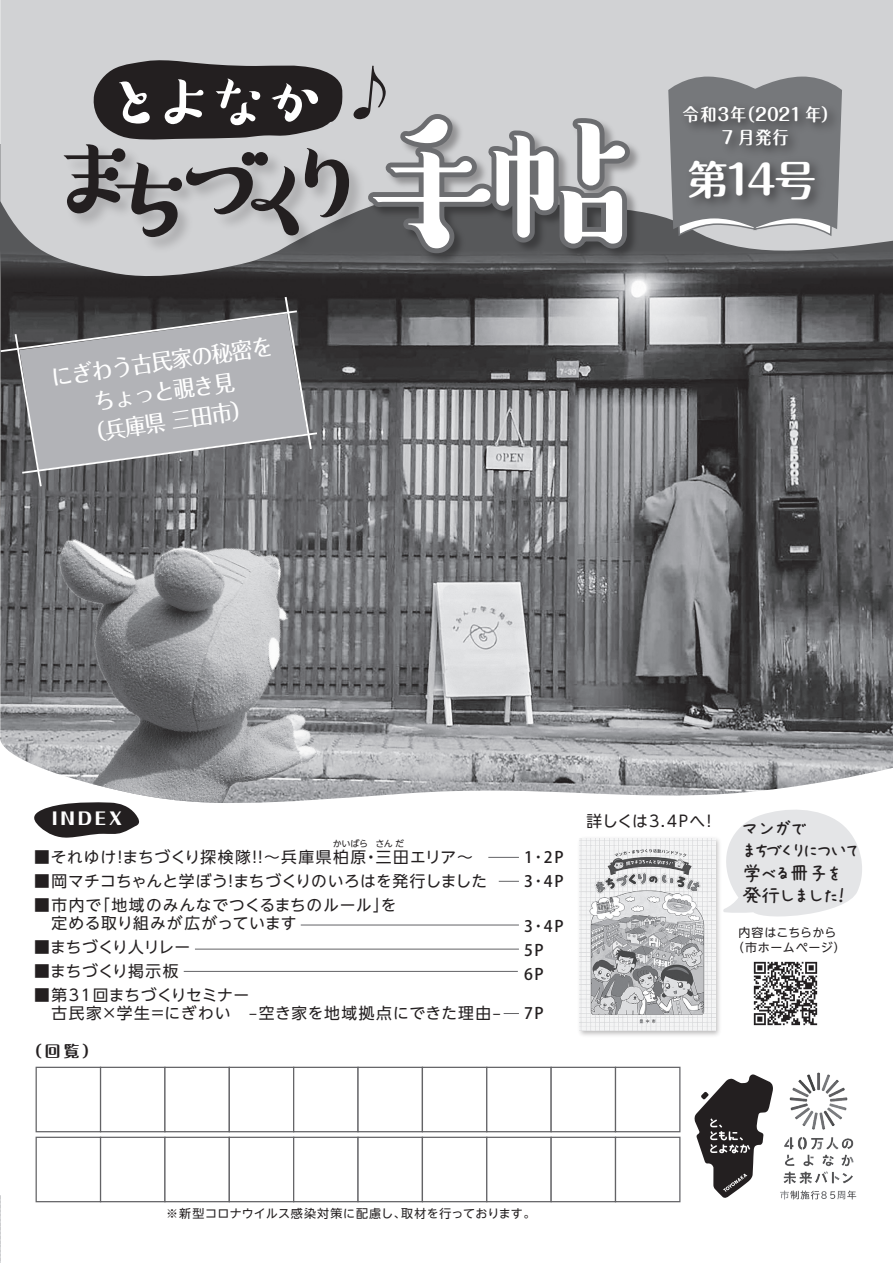
<style>
.page{position:relative;width:893px;height:1263px;background:#fff}
.page>*{position:absolute;margin:0;border:0;box-sizing:border-box;transform-origin:0 0}
.t1{font:700 40.35px "Maru Fo Pro";color:#fff}
.t2{font:500 22.2px/30px "Folk";color:#fff;text-align:center;scale:.95 1}
.t3{font:21px/22.5px "AP Japanesefont";letter-spacing:-.1em;color:#231f20}
.t4{font:700 17.4px/22.8px "Maru Fo Pro";letter-spacing:.07em;color:#fff;text-align:center;scale:.91 1}
.t5{font:800 16.95px "Folk";letter-spacing:.2em;color:#fff}
.t6{font:15.75px/18px "UD Shin Go NT Pro";letter-spacing:.04em;color:#231f20}
.t7{font:15.75px "UD Shin Go NT Pro";letter-spacing:.06em;color:#231f20}
.t8{font:15.75px "UD Shin Go NT Pro";letter-spacing:.015em;color:#231f20}
.t9{font:500 15.75px/24px "Koz Go Pr 6 N";letter-spacing:.1em;color:#231f20}
.t10{font:15.75px "UD Shin Go NT Pro";letter-spacing:.005em;color:#231f20}
.t11{font:15.75px "UD Shin Go NT Pro";letter-spacing:.02em;color:#231f20}
.t12{font:700 15.75px "Maru Fo Pro";color:#231f20}
.t13{font:12px/15px "UD Shin Go NT Pro";letter-spacing:.04em;color:#231f20;text-align:center}
.t14{font:9px "UD Shin Go NT Pro";letter-spacing:-.025em;color:#231f20}
.s1{font-size:41.7px}
</style>
<div class="page">
<svg style="left:724px;top:809px;width:138px;height:108px"></svg>
<hr style="left:488px;top:857px;width:31px;height:1px;background:#636366">
<hr style="left:195px;top:949px;width:324px;height:1px;background:#636366">
<hr style="left:184px;top:971px;width:334px;height:1px;background:#636366">
<svg style="left:504px;top:1013px;width:15px;height:1px"></svg>
<hr style="left:301px;top:925px;width:218px;height:1px;background:#636366">
<svg style="left:499px;top:881px;width:20px;height:1px"></svg>
<img style="left:0;top:292px;width:893px;height:504px">
<img style="left:0;top:473px;width:385px;height:330px">
<svg style="left:32px;top:802px;width:110px;height:36px"></svg>
<img style="left:579px;top:838px;width:145px;height:198px">
<img style="left:580px;top:838px;width:136px;height:193px">
<img style="left:753px;top:961px;width:65px;height:65px">
<svg style="left:0;top:295px;width:319px;height:193px"></svg>
<svg style="left:0;top:283px;width:893px;height:9px"></svg>
<svg style="left:0;top:0;width:893px;height:283px;fill:#d1d2d4"></svg>
<img style="left:365px;top:112px;width:279px;height:156px">
<svg style="left:668px;top:76px;width:174px;height:251px"></svg>
<img style="left:674px;top:97px;width:170px;height:67px">
<img style="left:679px;top:150px;width:158px;height:71px">
<div style="left:36px;top:1137px;width:65px;height:65px;background:#fff;border:1px solid #636366"></div>
<div style="left:100px;top:1137px;width:66px;height:65px;background:#fff;border:1px solid #636366"></div>
<div style="left:164px;top:1137px;width:66px;height:65px;background:#fff;border:1px solid #636366"></div>
<div style="left:229px;top:1137px;width:65px;height:65px;background:#fff;border:1px solid #636366"></div>
<div style="left:293px;top:1137px;width:66px;height:65px;background:#fff;border:1px solid #636366"></div>
<div style="left:357px;top:1137px;width:66px;height:65px;background:#fff;border:1px solid #636366"></div>
<div style="left:422px;top:1137px;width:65px;height:65px;background:#fff;border:1px solid #636366"></div>
<div style="left:486px;top:1137px;width:66px;height:65px;background:#fff;border:1px solid #636366"></div>
<div style="left:550px;top:1137px;width:66px;height:65px;background:#fff;border:1px solid #636366"></div>
<div style="left:615px;top:1137px;width:65px;height:65px;background:#fff;border:1px solid #636366"></div>
<div style="left:36px;top:1067px;width:65px;height:65px;background:#fff;border:1px solid #636366"></div>
<div style="left:100px;top:1067px;width:66px;height:65px;background:#fff;border:1px solid #636366"></div>
<div style="left:164px;top:1067px;width:66px;height:65px;background:#fff;border:1px solid #636366"></div>
<div style="left:229px;top:1067px;width:65px;height:65px;background:#fff;border:1px solid #636366"></div>
<div style="left:293px;top:1067px;width:66px;height:65px;background:#fff;border:1px solid #636366"></div>
<div style="left:357px;top:1067px;width:66px;height:65px;background:#fff;border:1px solid #636366"></div>
<div style="left:422px;top:1067px;width:65px;height:65px;background:#fff;border:1px solid #636366"></div>
<div style="left:486px;top:1067px;width:66px;height:65px;background:#fff;border:1px solid #636366"></div>
<div style="left:550px;top:1067px;width:66px;height:65px;background:#fff;border:1px solid #636366"></div>
<div style="left:615px;top:1067px;width:65px;height:65px;background:#fff;border:1px solid #636366"></div>
<hr style="left:0;top:1195px;width:1px;height:68px;background:#bfbfbf">
<img style="left:780px;top:1072px;width:77px;height:128px">
<svg style="left:694px;top:1074px;width:79px;height:124px"></svg>
<svg style="left:64px;top:60px;width:571px;height:198px"></svg>
<h2 class="t2" style="left:49px;top:361px;width:236px;rotate:-8deg">にぎわう古民家の秘密をちょっと覗き見<br>（兵庫県 三田市）</h2>
<p class="t4" style="left:683px;top:101px;width:171px">令和3年（2021 年）<br>7 月発行</p>
<h1 class="t1" style="left:688px;top:148px;width:130px">第14<span class="s1">号</span></h1>
<p class="t5" style="left:52px;top:807px;width:71px">INDEX</p>
<p class="t14" style="left:333px;top:836px;width:73px">かいばら さん だ</p>
<p class="t7" style="left:34px;top:844px;width:457px">■それゆけ！まちづくり探検隊！！～兵庫県柏原・三田エリア～　</p>
<p class="t8" style="left:34px;top:868px;width:455px">■岡マチコちゃんと学ぼう！まちづくりのいろはを発行しました</p>
<p class="t6" style="left:34px;top:896px;width:364px">■市内で「地域のみんなでつくるまちのルール」を　定める取り組みが広がっています</p>
<p class="t10" style="left:34px;top:934px;width:158px">■まちづくり人リレー</p>
<p class="t11" style="left:34px;top:958px;width:146px">■まちづくり掲示板</p>
<p class="t6" style="left:34px;top:986px;width:468px">■第31回まちづくりセミナー<br>　古民家×学生＝にぎわい　‒空き家を地域拠点にできた理由‒</p>
<p class="t12" style="left:26px;top:1039px;width:74px">（回覧）</p>
<p class="t9" style="left:524px;top:845px;width:41px">1･2P<br>3･4P</p>
<p class="t9" style="left:524px;top:914px;width:41px">3･4P<br>5P<br>6P</p>
<p class="t9" style="left:524px;top:1001px;width:21px">7P</p>
<p class="t6" style="left:586px;top:812px;width:132px">詳しくは3.4Pへ！</p>
<h3 class="t3" style="left:742px;top:817px;width:121px">マンガで<br>まちづくりについて学べる冊子を発行しました！</h3>
<p class="t13" style="left:732px;top:925px;width:116px">内容はこちらから<br>（市ホームページ）</p>
<p class="t13" style="left:166px;top:1206px;width:371px">※新型コロナウイルス感染対策に配慮し、取材を行っております。</p>
</div>
